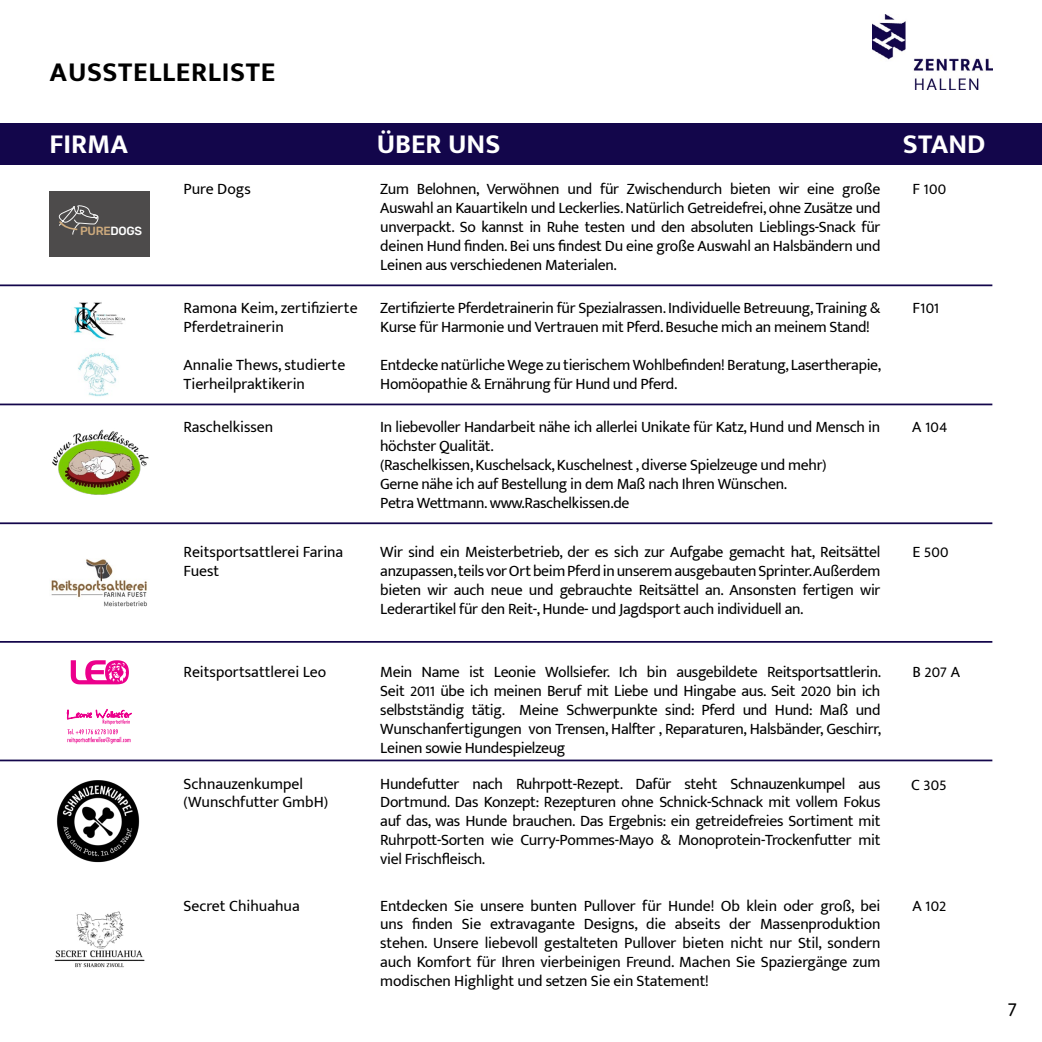
<style>
.page{position:relative;width:1042px;height:1042px;background:#fff}
.page>*{position:absolute;margin:0;border:0;box-sizing:border-box;transform-origin:0 0}
.t1{font:700 28px "Mukta Mahee";color:#fff}
.t2{font:700 28px "Mukta Mahee";letter-spacing:.025em;color:#000}
.t3{font:21px "Mukta Mahee";color:#000}
.t4{font:15.75px/18.9px "Mukta Mahee";letter-spacing:-.02em;color:#000;text-align:justify}
.t5{font:15.75px/18.9px "Mukta Mahee";color:#000}
.t6{font:500 11.9px "Rubik";letter-spacing:-.025em;color:#cdaa7d}
.s1{color:#fff}
</style>
<div class="page">
<img style="left:872px;top:15px;width:120px;height:74px">
<hr style="left:0;top:284px;width:992px;height:2px;background:#13064b">
<hr style="left:0;top:403px;width:992px;height:2px;background:#13064b">
<hr style="left:0;top:522px;width:992px;height:2px;background:#13064b">
<hr style="left:0;top:641px;width:992px;height:2px;background:#13064b">
<hr style="left:0;top:759px;width:992px;height:2px;background:#13064b">
<img style="left:56px;top:780px;width:84px;height:83px">
<img style="left:54px;top:911px;width:91px;height:57px">
<img style="left:51px;top:559px;width:96px;height:48px">
<img style="left:52px;top:429px;width:97px;height:66px">
<img style="left:73px;top:302px;width:52px;height:37px">
<div style="left:0;top:123px;width:1042px;height:42px;background:#13064b"></div>
<svg style="left:71px;top:660px;width:58px;height:24px"></svg>
<svg style="left:67px;top:709px;width:65px;height:34px"></svg>
<div style="left:50px;top:192px;width:100px;height:65px;background:#4d4b4b"></div>
<svg style="left:58px;top:205px;width:41px;height:30px"></svg>
<img style="left:78px;top:352px;width:41px;height:45px">
<h1 class="t2" style="left:50px;top:55px;width:227px">AUSSTELLERLISTE</h1>
<h1 class="t1" style="left:50px;top:127px;width:80px">FIRMA</h1>
<h1 class="t1" style="left:377px;top:127px;width:156px">ÜBER UNS</h1>
<h1 class="t1" style="left:903px;top:127px;width:84px">STAN D</h1>
<p class="t6" style="left:80px;top:224px;width:64px">PURE<span class="s1">DOGS</span></p>
<p class="t4" style="left:380px;top:179px;width:502px">Zum Belohnen, Verwöhnen und für Zwischendurch bieten wir eine große Auswahl an Kauartikeln und Leckerlies. Natürlich Getreidefrei, ohne Zusätze und unverpackt. So kannst in Ruhe testen und den absoluten Lieblings-Snack für deinen Hund finden. Bei uns findest Du eine große Auswahl an Halsbändern und Leinen aus verschiedenen Materialen.</p>
<p class="t5" style="left:184px;top:179px;width:69px">Pure Dogs</p>
<p class="t4" style="left:912px;top:179px;width:35px">F 100</p>
<p class="t5" style="left:184px;top:298px;width:175px">Ramona Keim, zertifizierte<br>Pferdetrainerin</p>
<p class="t5" style="left:184px;top:355px;width:163px">Annalie Thews, studierte<br>Tierheilpraktikerin</p>
<p class="t4" style="left:380px;top:298px;width:502px">Zertifizierte Pferdetrainerin für Spezialrassen. Individuelle Betreuung, Training &amp;<br>Kurse für Harmonie und Vertrauen mit Pferd. Besuche mich an meinem Stand!</p>
<p class="t4" style="left:380px;top:355px;width:502px">Entdecke natürliche Wege zu tierischem Wohlbefinden! Beratung, Lasertherapie,<br>Homöopathie &amp; Ernährung für Hund und Pferd.</p>
<p class="t4" style="left:912px;top:298px;width:28px">F101</p>
<p class="t4" style="left:380px;top:417px;width:502px;text-align:left">In liebevoller Handarbeit nähe ich allerlei Unikate für Katz, Hund und Mensch in höchster Qualität.<br>(Raschelkissen, Kuschelsack, Kuschelnest , diverse Spielzeuge und mehr)<br>Gerne nähe ich auf Bestellung in dem Maß nach Ihren Wünschen.<br>Petra Wettmann. www.Raschelkissen.de</p>
<p class="t5" style="left:183px;top:417px;width:91px">Raschelkissen</p>
<p class="t4" style="left:912px;top:417px;width:36px">A 104</p>
<p class="t4" style="left:380px;top:542px;width:502px">Wir sind ein Meisterbetrieb, der es sich zur Aufgabe gemacht hat, Reitsättel anzupassen, teils vor Ort beim Pferd in unserem ausgebauten Sprinter. Außerdem bieten wir auch neue und gebrauchte Reitsättel an. Ansonsten fertigen wir Lederartikel für den Reit-, Hunde- und Jagdsport auch individuell an.</p>
<p class="t5" style="left:184px;top:542px;width:161px">Reitsportsattlerei Farina<br>Fuest</p>
<p class="t4" style="left:912px;top:542px;width:37px">E 500</p>
<p class="t4" style="left:380px;top:662px;width:502px">Mein Name ist Leonie Wollsiefer. Ich bin ausgebildete Reitsportsattlerin.<br>Seit 2011 übe ich meinen Beruf mit Liebe und Hingabe aus. Seit 2020 bin ich selbstständig tätig. Meine Schwerpunkte sind: Pferd und Hund: Maß und Wunschanfertigungen von Trensen, Halfter , Reparaturen, Halsbänder, Geschirr, Leinen sowie Hundespielzeug</p>
<p class="t5" style="left:184px;top:662px;width:144px">Reitsportsattlerei Leo</p>
<p class="t4" style="left:912px;top:662px;width:49px">B 207 A</p>
<p class="t4" style="left:380px;top:773px;width:502px">Hundefutter nach Ruhrpott-Rezept. Dafür steht Schnauzenkumpel aus Dortmund. Das Konzept: Rezepturen ohne Schnick-Schnack mit vollem Fokus auf das, was Hunde brauchen. Das Ergebnis: ein getreidefreies Sortiment mit Ruhrpott-Sorten wie Curry-Pommes-Mayo &amp; Monoprotein-Trockenfutter mit viel Frischfleisch.</p>
<p class="t5" style="left:184px;top:773px;width:146px">Schnauzenkumpel (Wunschfutter GmbH)</p>
<p class="t4" style="left:911px;top:775px;width:37px">C 305</p>
<p class="t4" style="left:380px;top:895px;width:502px">Entdecken Sie unsere bunten Pullover für Hunde! Ob klein oder groß, bei uns finden Sie extravagante Designs, die abseits der Massenproduktion stehen. Unsere liebevoll gestalteten Pullover bieten nicht nur Stil, sondern auch Komfort für Ihren vierbeinigen Freund. Machen Sie Spaziergänge zum modischen Highlight und setzen Sie ein Statement!</p>
<p class="t5" style="left:184px;top:895px;width:118px">Secret Chihuahua</p>
<p class="t4" style="left:912px;top:895px;width:35px">A 102</p>
<h2 class="t3" style="left:1007px;top:996px;width:11px">7</h2>
</div>
